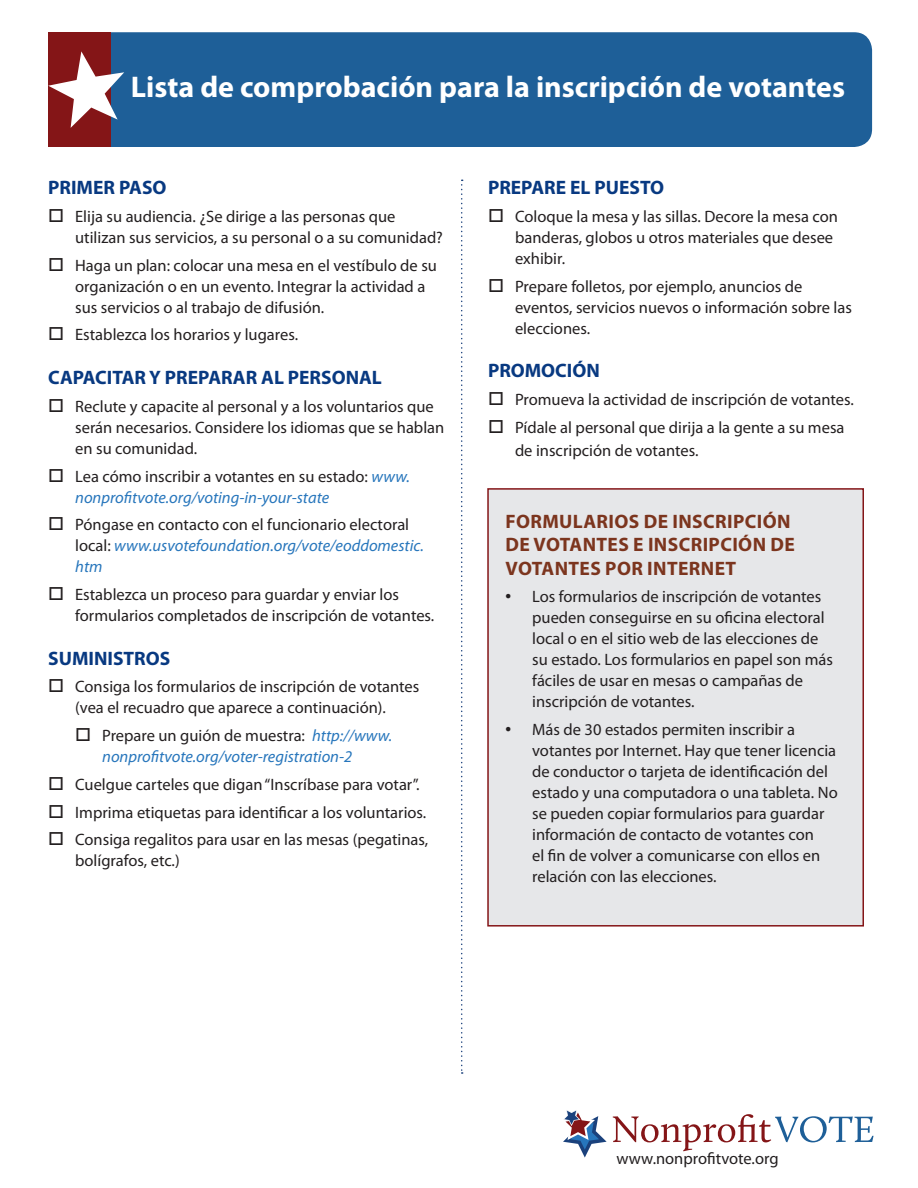
<style>
.page{position:relative;width:918px;height:1188px;background:#fff}
.page>*{position:absolute;margin:0;border:0;box-sizing:border-box;transform-origin:0 0}
.t1{font:700 30px "Myriad Pro";color:#fff}
.t2{font:700 19.5px "Myriad Pro";color:#083981}
.t3{font:700 19.5px/23.4px "Myriad Pro";letter-spacing:.02em;color:#7c351e}
.t4{font:16.5px/21px "Myriad Pro";color:#231f20}
.t5{font:italic 16.5px/21px "Myriad Pro";color:#2776bc}
.s1{font-style:normal;color:#231f20}
.s2{font-style:italic;color:#2776bc}
.s3{font-family:"Times New Roman";font-size:18px}
</style>
<div class="page">
<div style="left:487px;top:488px;width:377px;height:439px;background:#e6e7e9;border:2px solid #841517"></div>
<div style="left:82px;top:32px;width:790px;height:115px;background:#1e5f98;border-radius:18px"></div>
<svg style="left:613px;top:1114px;width:261px;height:37px"></svg>
<svg style="left:563px;top:1110px;width:44px;height:48px"></svg>
<div style="left:48px;top:32px;width:63px;height:115px;background:#841517"></div>
<svg style="left:461px;top:180px;width:2px;height:894px"></svg>
<svg style="left:48px;top:51px;width:76px;height:77px"></svg>
<p class="t1" style="left:131px;top:67px;width:716px">Lista de comprobación para la inscripción de votantes</p>
<p class="t2" style="left:48px;top:175px;width:120px">PRIMER PASO</p>
<p class="t4" style="left:75px;top:206px;width:369px">Elija su audiencia. ¿Se dirige a las personas que utilizan sus servicios, a su personal o a su comunidad?</p>
<p class="t4" style="left:75px;top:254px;width:363px">Haga un plan: colocar una mesa en el vestíbulo de su organización o en un evento. Integrar la actividad a sus servicios o al trabajo de difusión.</p>
<p class="t4" style="left:75px;top:324px;width:224px">Establezca los horarios y lugares.</p>
<p class="t2" style="left:48px;top:365px;width:335px">CAPACITAR Y PREPARAR AL PERSONAL</p>
<p class="t4" style="left:75px;top:396px;width:371px">Reclute y capacite al personal y a los voluntarios que serán necesarios. Considere los idiomas que se hablan en su comunidad.</p>
<p class="t5" style="left:75px;top:465px;width:336px"><span class="s1">Lea cómo inscribir a votantes en su estado:</span> www. nonprofitvote.org/voting-in-your-state</p>
<p class="t4" style="left:75px;top:514px;width:350px">Póngase en contacto con el funcionario electoral local: <span class="s2">www.usvotefoundation.org/vote/eoddomestic. htm</span></p>
<p class="t4" style="left:75px;top:584px;width:361px">Establezca un proceso para guardar y enviar los formularios completados de inscripción de votantes.</p>
<p class="t2" style="left:48px;top:645px;width:124px">SUMINISTROS</p>
<p class="t4" style="left:75px;top:676px;width:346px">Consiga los formularios de inscripción de votantes (vea el recuadro que aparece a continuación).</p>
<p class="t5" style="left:102px;top:725px;width:292px"><span class="s1">Prepare un guión de muestra:</span> http://www. nonprofitvote.org/voter-registration-2</p>
<p class="t4" style="left:75px;top:774px;width:346px">Cuelgue carteles que digan “Inscríbase para votar”.</p>
<p class="t4" style="left:75px;top:801px;width:353px">Imprima etiquetas para identificar a los voluntarios.</p>
<p class="t4" style="left:75px;top:829px;width:355px">Consiga regalitos para usar en las mesas (pegatinas, bolígrafos, etc.)</p>
<p class="t2" style="left:488px;top:175px;width:178px">PREPARE EL PUESTO</p>
<p class="t4" style="left:515px;top:206px;width:324px">Coloque la mesa y las sillas. Decore la mesa con banderas, globos u otros materiales que desee exhibir.</p>
<p class="t4" style="left:515px;top:275px;width:338px">Prepare folletos, por ejemplo, anuncios de eventos, servicios nuevos o información sobre las elecciones.</p>
<p class="t2" style="left:488px;top:358px;width:113px">PROMOCIÓN</p>
<p class="t4" style="left:515px;top:389px;width:340px">Promueva la actividad de inscripción de votantes.</p>
<p class="t4" style="left:515px;top:415px;width:331px;line-height:23.4px">Pídale al personal que dirija a la gente a su mesa de inscripción de votantes.</p>
<p class="t3" style="left:505px;top:509px;width:291px">FORMULARIOS DE INSCRIPCIÓN<br>DE VOTANTES E INSCRIPCIÓN DE<br>VOTANTES POR INTERNET</p>
<p class="t4" style="left:532px;top:586px;width:302px;text-indent:-27px"><span class="s3">•</span> Los formularios de inscripción de votantes pueden conseguirse en su oficina electoral local o en el sitio web de las elecciones de su estado. Los formularios en papel son más fáciles de usar en mesas o campañas de inscripción de votantes.</p>
<p class="t4" style="left:532px;top:719px;width:307px;text-indent:-27px"><span class="s3">•</span> Más de 30 estados permiten inscribir a votantes por Internet. Hay que tener licencia de conductor o tarjeta de identificación del estado y una computadora o una tableta. No se pueden copiar formularios para guardar información de contacto de votantes con<br>el fin de volver a comunicarse con ellos en relación con las elecciones.</p>
<p class="t4" style="left:616px;top:1147px;width:164px">www.nonprofitvote.org</p>
</div>
